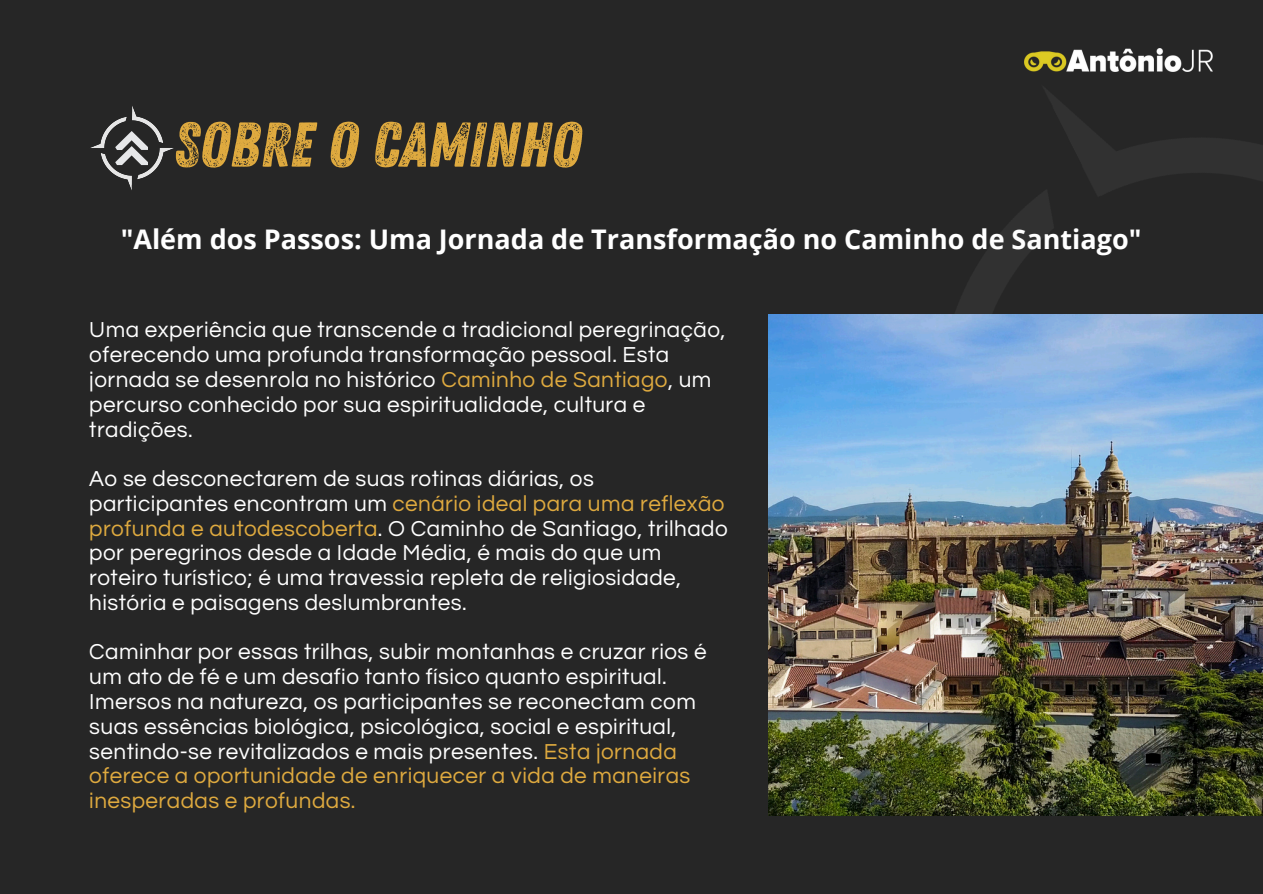
<style>
.page{position:relative;width:1263px;height:894px;background:#fff}
.page>*{position:absolute;margin:0;border:0;box-sizing:border-box;transform-origin:0 0}
.t1{font:63px "Zing Rust G2 Base";color:#dfaa3f}
.t2{font:700 27px "Open Sans";color:#fff}
.t3{font:22.5px/24.8px "Questrial";letter-spacing:.02em;color:#fff}
.s1{color:#dfaa3f}
</style>
<div class="page">
<div style="left:0;top:0;width:1263px;height:893px;background:#262626"></div>
<img style="left:768px;top:48px;width:495px;height:768px">
<img style="left:769px;top:315px;width:494px;height:500px">
<img style="left:90px;top:106px;width:84px;height:84px">
<svg style="left:115px;top:131px;width:33px;height:34px"></svg>
<h2 class="t1" style="left:174px;top:108px;width:409px">SOBRE O CAMINHO</h2>
<p class="t2" style="left:121px;top:220px;width:1022px">"Além dos Passos: Uma Jornada de Transformação no Caminho de Santiago"</p>
<p class="t3" style="left:89px;top:318px;width:638px">Uma experiência que transcende a tradicional peregrinação, oferecendo uma profunda transformação pessoal. Esta jornada se desenrola no histórico <span class="s1">Caminho de Santiago</span>, um percurso conhecido por sua espiritualidade, cultura e tradições.</p>
<p class="t3" style="left:89px;top:466px;width:640px">Ao se desconectarem de suas rotinas diárias, os participantes encontram um <span class="s1">cenário ideal para uma reflexão profunda e autodescoberta</span>. O Caminho de Santiago, trilhado por peregrinos desde a Idade Média, é mais do que um roteiro turístico; é uma travessia repleta de religiosidade, história e paisagens deslumbrantes.</p>
<p class="t3" style="left:89px;top:640px;width:619px">Caminhar por essas trilhas, subir montanhas e cruzar rios é um ato de fé e um desafio tanto físico quanto espiritual.<br>Imersos na natureza, os participantes se reconectam com suas essências biológica, psicológica, social e espiritual, sentindo-se revitalizados e mais presentes. <span class="s1">Esta jornada oferece a oportunidade de enriquecer a vida de maneiras inesperadas e profundas.</span></p>
</div>
